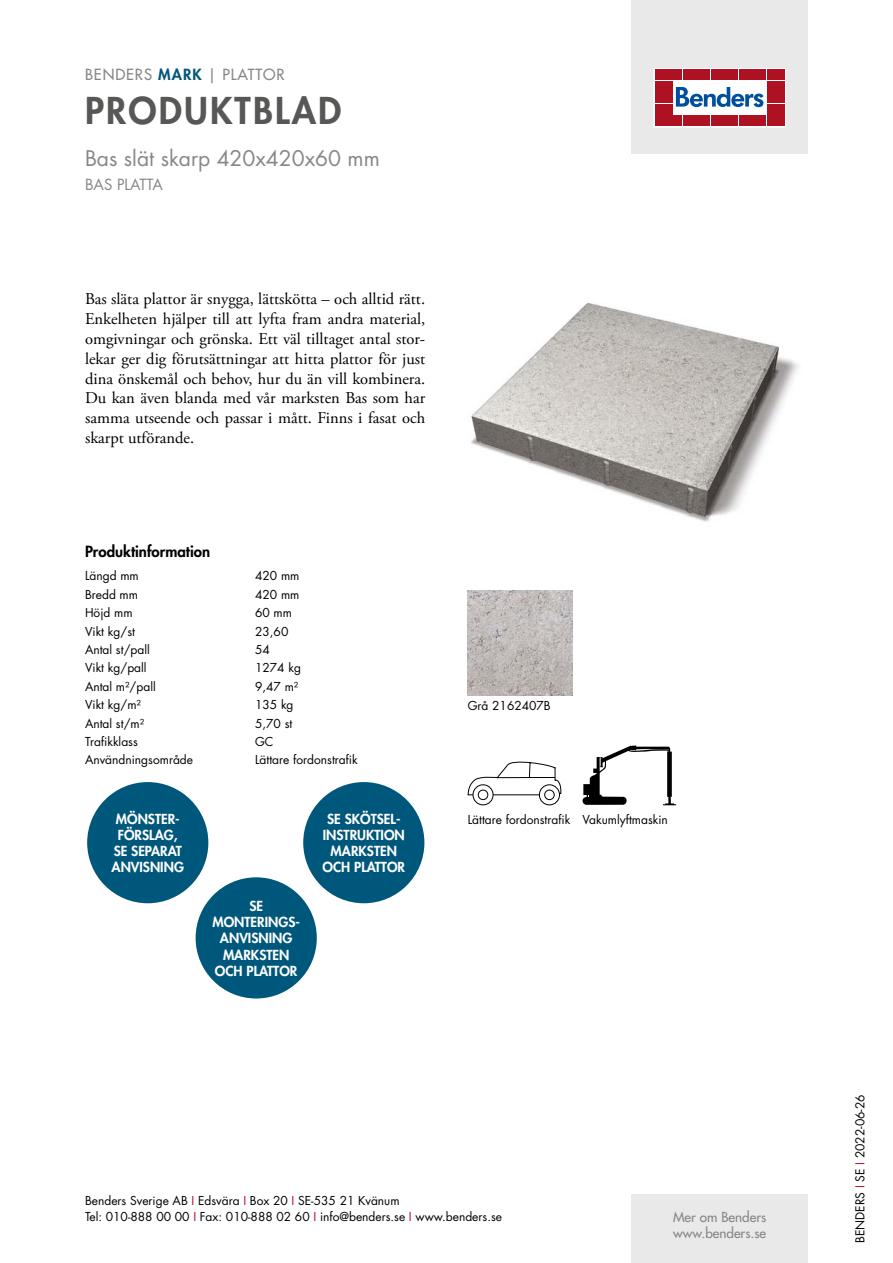
<style>
.page{position:relative;width:893px;height:1263px;background:#fff}
.page>*{position:absolute;margin:0;border:0;box-sizing:border-box;transform-origin:0 0}
.t1{font:800 36px "Futura Std";letter-spacing:.06em;color:#575756}
.t2{font:21px "Futura Std";color:#878787}
.t3{font:16.5px/19.8px "Adobe Garamond Pro";color:#000;text-align:justify}
.t4{font:500 15px "Futura Std";letter-spacing:.06em;color:#878787}
.t5{font:800 15px "Futura Std";color:#000}
.t6{font:15px "Futura Std";color:#878787}
.t7{font:800 13.5px/16.2px "Futura Std";color:#fff;text-align:center}
.t8{font:500 13.5px/16.2px "Futura Std";color:#878787}
.t9{font:12px/16.5px "Futura Std";color:#000}
.s1{font-weight:800;color:#00577c}
.s2{color:#ae1122}
</style>
<div class="page">
<div style="left:631px;top:0;width:177px;height:153px;background:#e9e9e9"></div>
<div style="left:631px;top:1195px;width:177px;height:68px;background:#e9e9e9"></div>
<svg style="left:656px;top:70px;width:128px;height:55px;background:#ebc5ca"></svg>
<div style="left:654px;top:68px;width:132px;height:59px;border:1px solid #fff"></div>
<div style="left:655px;top:70px;width:8px;height:10px;background:#ae1122"></div>
<div style="left:664px;top:70px;width:8px;height:10px;background:#ae1122"></div>
<div style="left:655px;top:81px;width:8px;height:10px;background:#ae1122"></div>
<div style="left:664px;top:81px;width:8px;height:10px;background:#ae1122"></div>
<div style="left:655px;top:93px;width:8px;height:10px;background:#ae1122"></div>
<div style="left:664px;top:93px;width:8px;height:10px;background:#ae1122"></div>
<div style="left:655px;top:104px;width:8px;height:11px;background:#ae1122"></div>
<div style="left:664px;top:104px;width:8px;height:11px;background:#ae1122"></div>
<div style="left:655px;top:116px;width:8px;height:10px;background:#ae1122"></div>
<div style="left:664px;top:116px;width:8px;height:10px;background:#ae1122"></div>
<div style="left:674px;top:70px;width:8px;height:10px;background:#ae1122"></div>
<div style="left:683px;top:70px;width:8px;height:10px;background:#ae1122"></div>
<div style="left:692px;top:70px;width:8px;height:10px;background:#ae1122"></div>
<div style="left:702px;top:70px;width:8px;height:10px;background:#ae1122"></div>
<div style="left:711px;top:70px;width:8px;height:10px;background:#ae1122"></div>
<div style="left:720px;top:70px;width:8px;height:10px;background:#ae1122"></div>
<div style="left:730px;top:70px;width:8px;height:10px;background:#ae1122"></div>
<div style="left:739px;top:70px;width:8px;height:10px;background:#ae1122"></div>
<div style="left:748px;top:70px;width:8px;height:10px;background:#ae1122"></div>
<div style="left:758px;top:70px;width:8px;height:10px;background:#ae1122"></div>
<div style="left:674px;top:116px;width:8px;height:10px;background:#ae1122"></div>
<div style="left:683px;top:116px;width:8px;height:10px;background:#ae1122"></div>
<div style="left:692px;top:116px;width:8px;height:10px;background:#ae1122"></div>
<div style="left:702px;top:116px;width:8px;height:10px;background:#ae1122"></div>
<div style="left:711px;top:116px;width:8px;height:10px;background:#ae1122"></div>
<div style="left:720px;top:116px;width:8px;height:10px;background:#ae1122"></div>
<div style="left:730px;top:116px;width:8px;height:10px;background:#ae1122"></div>
<div style="left:739px;top:116px;width:8px;height:10px;background:#ae1122"></div>
<div style="left:748px;top:116px;width:8px;height:10px;background:#ae1122"></div>
<div style="left:758px;top:116px;width:8px;height:10px;background:#ae1122"></div>
<div style="left:767px;top:70px;width:8px;height:10px;background:#ae1122"></div>
<div style="left:776px;top:70px;width:8px;height:10px;background:#ae1122"></div>
<div style="left:767px;top:81px;width:8px;height:10px;background:#ae1122"></div>
<div style="left:776px;top:81px;width:8px;height:10px;background:#ae1122"></div>
<div style="left:767px;top:93px;width:8px;height:10px;background:#ae1122"></div>
<div style="left:776px;top:93px;width:8px;height:10px;background:#ae1122"></div>
<div style="left:767px;top:104px;width:8px;height:11px;background:#ae1122"></div>
<div style="left:776px;top:104px;width:8px;height:11px;background:#ae1122"></div>
<div style="left:767px;top:116px;width:8px;height:10px;background:#ae1122"></div>
<div style="left:776px;top:116px;width:8px;height:10px;background:#ae1122"></div>
<svg style="left:676px;top:87px;width:87px;height:20px;background:#89add2"></svg>
<div style="left:303px;top:782px;width:121px;height:121px;background:#00577c;border-radius:50%"></div>
<div style="left:87px;top:782px;width:121px;height:121px;background:#00577c;border-radius:50%"></div>
<div style="left:196px;top:877px;width:121px;height:121px;background:#00577c;border-radius:50%"></div>
<img style="left:471px;top:302px;width:328px;height:220px">
<img style="left:468px;top:590px;width:105px;height:105px">
<svg style="left:473px;top:785px;width:20px;height:20px"></svg>
<div style="left:473px;top:784px;width:20px;height:21px;border:1px solid #000;border-radius:50%"></div>
<svg style="left:539px;top:785px;width:20px;height:20px"></svg>
<div style="left:539px;top:784px;width:21px;height:21px;border:1px solid #000;border-radius:50%"></div>
<svg style="left:468px;top:762px;width:93px;height:38px"></svg>
<svg style="left:583px;top:745px;width:93px;height:60px"></svg>
<p class="t4" style="left:85px;top:65px;width:201px">BENDERS <span class="s1">MARK</span> | PLATTOR</p>
<h1 class="t1" style="left:85px;top:87px;width:258px">PRODUKTBLAD</h1>
<h2 class="t2" style="left:85px;top:144px;width:296px">Bas slät skarp 420x420x60 mm</h2>
<p class="t6" style="left:85px;top:175px;width:79px">BAS PLATTA</p>
<p class="t3" style="left:85px;top:290px;width:342px">Bas släta plattor är snygga, lättskötta – och alltid rätt.<br>Enkelheten hjälper till att lyfta fram andra material, omgivningar och grönska. Ett väl tilltaget antal stor&shy;lekar ger dig förutsättningar att hitta plattor för just dina önskemål och behov, hur du än vill kombinera.<br>Du kan även blanda med vår marksten Bas som har samma utseende och passar i mått. Finns i fasat och skarpt utförande.</p>
<p class="t5" style="left:85px;top:542px;width:127px">Produktinformation</p>
<p class="t9" style="left:85px;top:568px;width:55px">Längd mm</p>
<p class="t9" style="left:255px;top:568px;width:46px">420 mm</p>
<p class="t9" style="left:85px;top:586px;width:55px">Bredd mm</p>
<p class="t9" style="left:255px;top:586px;width:46px">420 mm</p>
<p class="t9" style="left:85px;top:604px;width:49px">Höjd mm</p>
<p class="t9" style="left:255px;top:604px;width:38px">60 mm</p>
<p class="t9" style="left:85px;top:623px;width:51px">Vikt kg/st</p>
<p class="t9" style="left:255px;top:623px;width:35px">23,60</p>
<p class="t9" style="left:85px;top:641px;width:66px">Antal st/pall</p>
<p class="t9" style="left:255px;top:641px;width:16px">54</p>
<p class="t9" style="left:85px;top:660px;width:63px">Vikt kg/pall</p>
<p class="t9" style="left:255px;top:660px;width:47px">1274 kg</p>
<p class="t9" style="left:85px;top:678px;width:72px">Antal m²/pall</p>
<p class="t9" style="left:255px;top:678px;width:45px">9,47 m²</p>
<p class="t9" style="left:85px;top:697px;width:57px">Vikt kg/m²</p>
<p class="t9" style="left:255px;top:697px;width:40px">135 kg</p>
<p class="t9" style="left:85px;top:715px;width:61px">Antal st/m²</p>
<p class="t9" style="left:255px;top:715px;width:39px">5,70 st</p>
<p class="t9" style="left:85px;top:733px;width:54px">Trafikklass</p>
<p class="t9" style="left:255px;top:733px;width:20px">GC</p>
<p class="t9" style="left:85px;top:752px;width:110px">Användningsområde</p>
<p class="t9" style="left:255px;top:752px;width:104px">Lättare fordonstrafik</p>
<p class="t7" style="left:112px;top:811px;width:74px">MÖNSTER-<br>FÖRSLAG,<br>SE SEPARAT<br>ANVISNING</p>
<p class="t7" style="left:212px;top:898px;width:89px">SE<br>MONTERINGS-<br>ANVISNING<br>MARKSTEN<br>OCH PLATTOR</p>
<p class="t7" style="left:323px;top:811px;width:84px">SE SKÖTSEL-<br>INSTRUKTION<br>MARKSTEN<br>OCH PLATTOR</p>
<p class="t9" style="left:468px;top:697px;width:85px">Grå 2162407B</p>
<p class="t9" style="left:468px;top:811px;width:202px">Lättare fordonstrafik Vakumlyftmaskin</p>
<p class="t9" style="left:85px;top:1192px;width:418px">Benders Sverige AB <span class="s2">I</span> Edsvära <span class="s2">I</span> Box 20 <span class="s2">I</span> SE-535 21 Kvänum<br>Tel: 010-888 00 00 <span class="s2">I</span> Fax: 010-888 02 60 <span class="s2">I</span> info@benders.se <span class="s2">I</span> www.benders.se</p>
<p class="t8" style="left:673px;top:1209px;width:95px">Mer om Benders www.benders.se</p>
<p class="t9" style="left:852px;top:1243px;width:150px;rotate:-90deg">BENDERS <span class="s2">I</span> SE <span class="s2">I</span> 2022-06-26</p>
</div>
